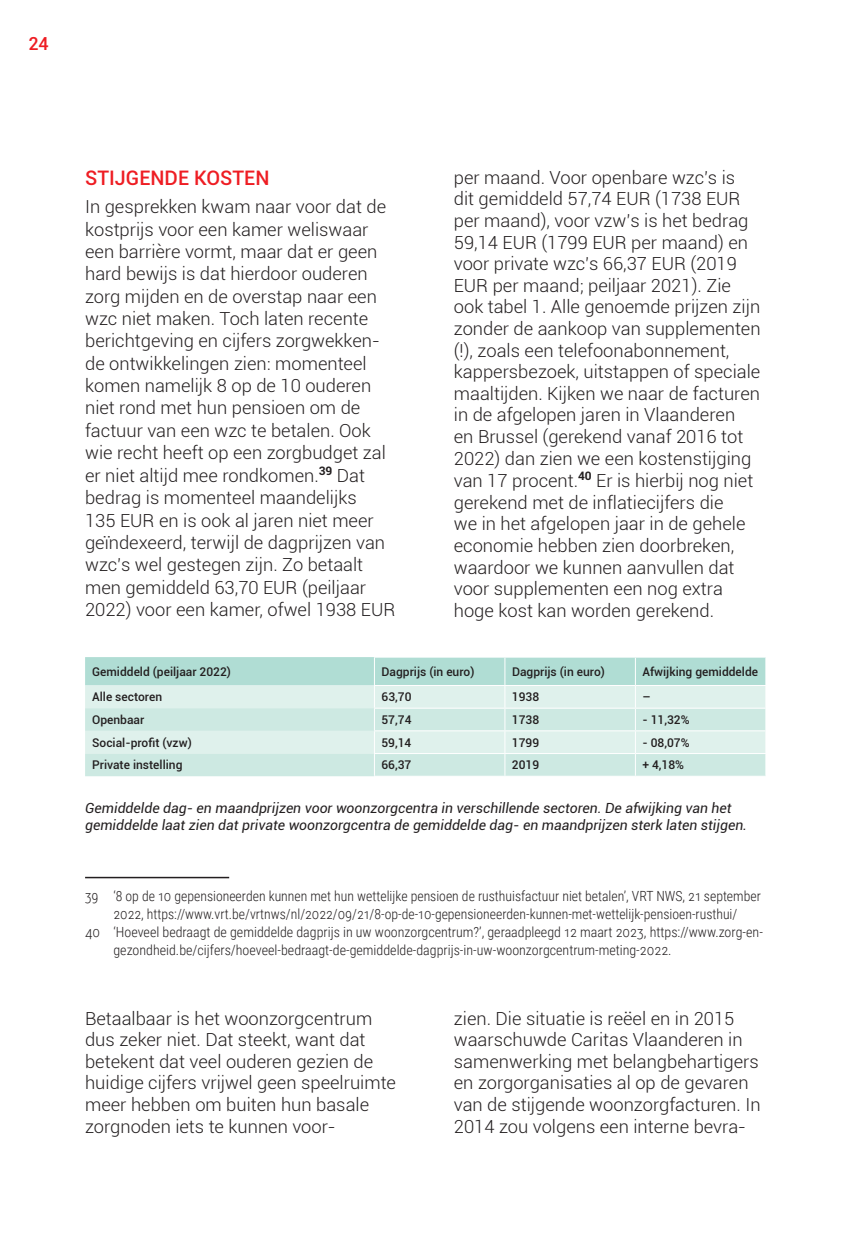
<style>
.page{position:relative;width:851px;height:1248px;background:#fff}
.page>*{position:absolute;margin:0;border:0;box-sizing:border-box;transform-origin:0 0}
.t1{font:500 20px "Roboto";color:#ee1d23}
.t2{font:300 18px/21.6px "Roboto";color:#231f20}
.t3{font:500 18px "Roboto";color:#ee1d23}
.t4{font:300 14px "Roboto Condensed";color:#231f20}
.t5{font:italic 14px/16.8px "Roboto";color:#231f20}
.t6{font:500 12px "Roboto";color:#231f20}
</style>
<div class="page">
<hr style="left:85px;top:876px;width:144px;height:2px;background:#231f20">
<svg style="left:85px;top:657px;width:681px;height:118px;background:#cee9e3"></svg>
<p class="t3" style="left:28px;top:31px;width:22px">24</p>
<p class="t1" style="left:85px;top:164px;width:186px">STIJGENDE KOSTEN</p>
<p class="t2" style="left:85px;top:195px;width:312px;line-height:22.4px">In gesprekken kwam naar voor dat de kostprijs voor een kamer weliswaar een barrière vormt, maar dat er geen hard bewijs is dat hierdoor ouderen zorg mijden en de overstap naar een wzc niet maken. Toch laten recente berichtgeving en cijfers zorgwekken&shy;de ontwikkelingen zien: momenteel komen namelijk 8 op de 10 ouderen niet rond met hun pensioen om de factuur van een wzc te betalen. Ook wie recht heeft op een zorgbudget zal er niet altijd mee rondkomen.<sup>39</sup> Dat bedrag is momenteel maandelijks<br>135 EUR en is ook al jaren niet meer geïndexeerd, terwijl de dagprijzen van wzc’s wel gestegen zijn. Zo betaalt men gemiddeld 63,70 EUR (peiljaar 2022) voor een kamer, ofwel 1938 EUR</p>
<p class="t2" style="left:454px;top:166px;width:308px">per maand. Voor openbare wzc’s is<br>dit gemiddeld 57,74 EUR (1738 EUR per maand), voor vzw’s is het bedrag 59,14 EUR (1799 EUR per maand) en voor private wzc’s 66,37 EUR (2019<br>EUR per maand; peiljaar 2021). Zie ook tabel 1. Alle genoemde prijzen zijn zonder de aankoop van supplementen (!), zoals een telefoonabonnement, kappersbezoek, uitstappen of speciale maaltijden. Kijken we naar de facturen in de afgelopen jaren in Vlaanderen<br>en Brussel (gerekend vanaf 2016 tot 2022) dan zien we een kostenstijging van 17 procent.<sup>40</sup> Er is hierbij nog niet gerekend met de inflatiecijfers die<br>we in het afgelopen jaar in de gehele economie hebben zien doorbreken, waardoor we kunnen aanvullen dat voor supplementen een nog extra hoge kost kan worden gerekend.</p>
<p class="t6" style="left:92px;top:663px;width:140px">Gemiddeld (peiljaar 2022)</p>
<p class="t6" style="left:381px;top:663px;width:94px">Dagprijs (in euro)</p>
<p class="t6" style="left:512px;top:663px;width:94px">Dagprijs (in euro)</p>
<p class="t6" style="left:642px;top:663px;width:117px">Afwijking gemiddelde</p>
<p class="t6" style="left:92px;top:688px;width:71px">Alle sectoren</p>
<p class="t6" style="left:381px;top:688px;width:31px">63,70</p>
<p class="t6" style="left:512px;top:688px;width:29px">1938</p>
<p class="t6" style="left:642px;top:688px;width:10px">–</p>
<p class="t6" style="left:92px;top:711px;width:54px">Openbaar</p>
<p class="t6" style="left:381px;top:711px;width:31px">57,74</p>
<p class="t6" style="left:512px;top:711px;width:29px">1738</p>
<p class="t6" style="left:642px;top:711px;width:49px">- 11,32%</p>
<p class="t6" style="left:92px;top:734px;width:101px">Social-profit (vzw)</p>
<p class="t6" style="left:381px;top:734px;width:31px">59,14</p>
<p class="t6" style="left:512px;top:734px;width:29px">1799</p>
<p class="t6" style="left:642px;top:734px;width:49px">- 08,07%</p>
<p class="t6" style="left:92px;top:756px;width:92px">Private instelling</p>
<p class="t6" style="left:381px;top:756px;width:31px">66,37</p>
<p class="t6" style="left:512px;top:756px;width:29px">2019</p>
<p class="t6" style="left:642px;top:756px;width:43px">+ 4,18%</p>
<p class="t5" style="left:85px;top:799px;width:663px">Gemiddelde dag- en maandprijzen voor woonzorgcentra in verschillende sectoren. De afwijking van het gemiddelde laat zien dat private woonzorgcentra de gemiddelde dag- en maandprijzen sterk laten stijgen.</p>
<p class="t4" style="left:85px;top:886px;width:677px">39 ‘8 op de 10 gepensioneerden kunnen met hun wettelijke pensioen de rusthuisfactuur niet betalen’, VRT NWS, 21 september</p>
<p class="t4" style="left:113px;top:904px;width:625px">2022, https://www.vrt.be/vrtnws/nl/2022/09/21/8-op-de-10-gepensioneerden-kunnen-met-wettelijk-pensioen-rusthui/</p>
<p class="t4" style="left:85px;top:922px;width:679px">40 ‘Hoeveel bedraagt de gemiddelde dagprijs in uw woonzorgcentrum?’, geraadpleegd 12 maart 2023, https://www.zorg-en-</p>
<p class="t4" style="left:113px;top:940px;width:559px">gezondheid.be/cijfers/hoeveel-bedraagt-de-gemiddelde-dagprijs-in-uw-woonzorgcentrum-meting-2022.</p>
<p class="t2" style="left:85px;top:1006px;width:312px">Betaalbaar is het woonzorgcentrum dus zeker niet. Dat steekt, want dat betekent dat veel ouderen gezien de huidige cijfers vrijwel geen speelruimte meer hebben om buiten hun basale zorgnoden iets te kunnen voor-</p>
<p class="t2" style="left:454px;top:1006px;width:308px">zien. Die situatie is reëel en in 2015 waarschuwde Caritas Vlaanderen in samenwerking met belangbehartigers en zorgorganisaties al op de gevaren van de stijgende woonzorgfacturen. In 2014 zou volgens een interne bevra-</p>
</div>
